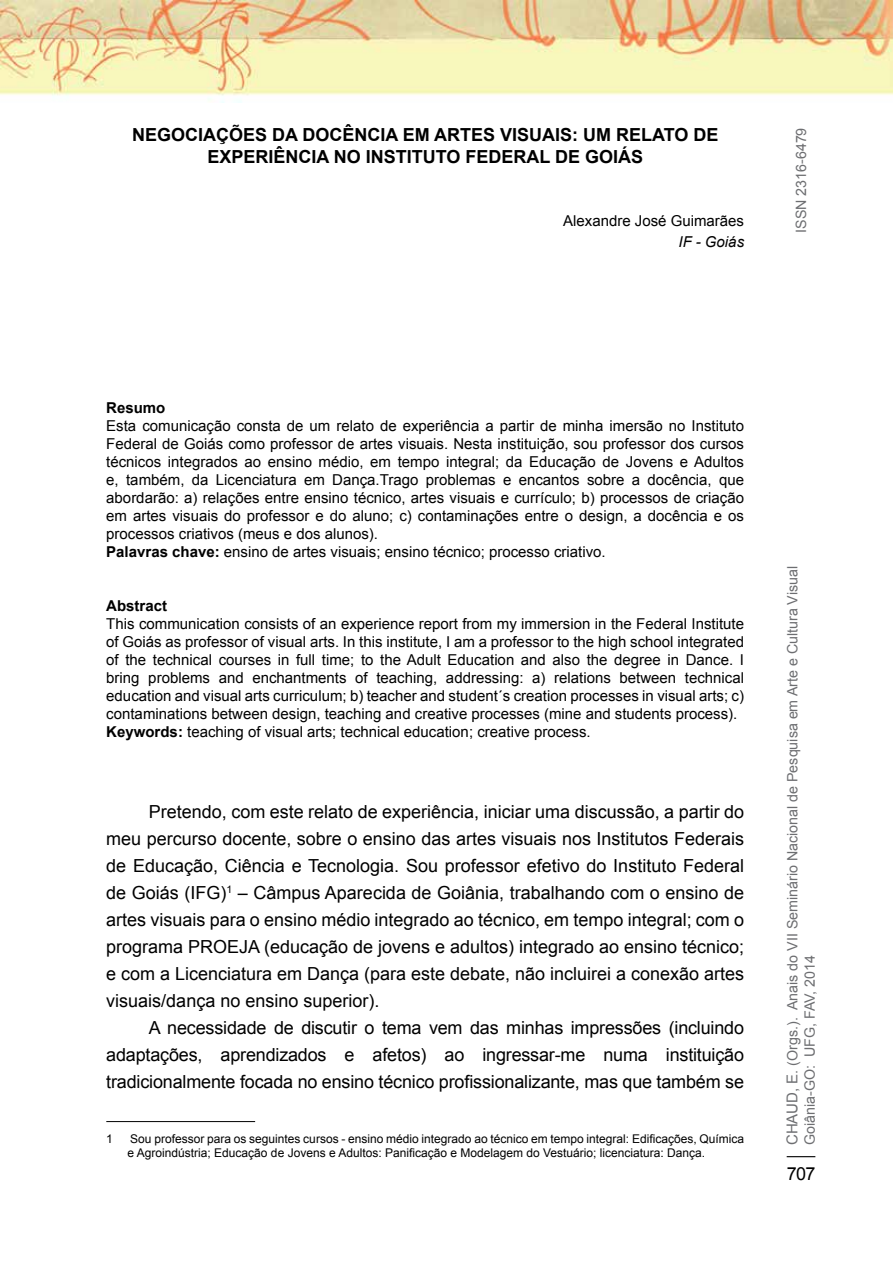
<style>
.page{position:relative;width:893px;height:1263px;background:#fff}
.page>*{position:absolute;margin:0;border:0;box-sizing:border-box;transform-origin:0 0}
.t1{font:18px/27px "Arial";letter-spacing:-.01em;color:#000;text-align:justify}
.t2{font:700 18px/21.6px "Arial";color:#000;text-align:center}
.t3{font:15px/18px "Arial";color:#000}
.t4{font:700 15px "Arial";color:#000}
.t5{font:italic 15px "Arial";color:#000}
.t6{font:14.25px/17.1px "Arial";color:#6d6e71}
.t7{font:12px/14.4px "Arial";color:#000}
.s1{font-weight:700}
.s2{font-size:15px}
</style>
<div class="page">
<svg style="left:787px;top:1156px;width:28px;height:1px"></svg>
<img style="left:0;top:0;width:893px;height:102px">
<hr style="left:106px;top:1121px;width:149px;height:1px;background:#000">
<p class="t2" style="left:132px;top:125px;width:588px">NEGOCIAÇÕES DA DOCÊNCIA EM ARTES VISUAIS: UM RELATO DE<br>EXPERIÊNCIA NO INSTITUTO FEDERAL DE GOIÁS</p>
<p class="t3" style="left:563px;top:212px;width:182px">Alexandre José Guimarães</p>
<p class="t5" style="left:679px;top:232px;width:67px">IF - Goiás</p>
<p class="t6" style="left:793px;top:233px;width:107px;rotate:-90deg">ISSN 2316-6479</p>
<p class="t4" style="left:106px;top:398px;width:61px">Resumo</p>
<p class="t3" style="left:106px;top:417px;width:639px">Esta comunicação consta de um relato de experiência a partir de minha imersão no Instituto Federal de Goiás como professor de artes visuais. Nesta instituição, sou professor dos cursos técnicos integrados ao ensino médio, em tempo integral; da Educação de Jovens e Adultos e, também, da Licenciatura em Dança.Trago problemas e encantos sobre a docência, que abordarão: a) relações entre ensino técnico, artes visuais e currículo; b) processos de criação em artes visuais do professor e do aluno; c) contaminações entre o design, a docência e os processos criativos (meus e dos alunos).<br><span class="s1">Palavras chave:</span> ensino de artes visuais; ensino técnico; processo criativo.</p>
<p class="t4" style="left:106px;top:596px;width:62px">Abstract</p>
<p class="t3" style="left:106px;top:615px;width:639px">This communication consists of an experience report from my immersion in the Federal Institute of Goiás as professor of visual arts. In this institute, I am a professor to the high school integrated of the technical courses in full time; to the Adult Education and also the degree in Dance. I bring problems and enchantments of teaching, addressing: a) relations between technical education and visual arts curriculum; b) teacher and student´s creation processes in visual arts; c) contaminations between design, teaching and creative processes (mine and students process).<br><span class="s1">Keywords:</span> teaching of visual arts; technical education; creative process.</p>
<p class="t1" style="left:106px;top:798px;width:639px;text-indent:43px">Pretendo, com este relato de experiência, iniciar uma discussão, a partir do meu percurso docente, sobre o ensino das artes visuais nos Institutos Federais de Educação, Ciência e Tecnologia. Sou professor efetivo do Instituto Federal de Goiás (IFG)<sup>1</sup> – Câmpus Aparecida de Goiânia, trabalhando com o ensino de artes visuais para o ensino médio integrado ao técnico, em tempo integral; com o programa PROEJA (educação de jovens e adultos) integrado ao ensino técnico; e com a Licenciatura em Dança (para este debate, não incluirei a conexão artes visuais/dança no ensino superior).</p>
<p class="t1" style="left:106px;top:1014px;width:639px;text-indent:43px">A necessidade de discutir o tema vem das minhas impressões (incluindo adaptações, aprendizados e afetos) ao ingressar-me numa instituição tradicionalmente focada no ensino técnico profissionalizante, mas que também se</p>
<p class="t7" style="left:106px;top:1131px;width:8px">1</p>
<p class="t7" style="left:128px;top:1131px;width:618px">Sou professor para os seguintes cursos - ensino médio integrado ao técnico em tempo integral: Edificações, Química e Agroindústria; Educação de Jovens e Adultos: Panificação e Modelagem do Vestuário; licenciatura: Dança.</p>
<p class="t6" style="left:784px;top:1145px;width:581px;rotate:-90deg"><span class="s2">Chaud, E</span>. (Orgs.). Anais do VII Seminário Nacional de Pesquisa em Arte e Cultura Visual<br>Goiânia-GO: U FG, FAV, 2014</p>
<p class="t1" style="left:787px;top:1160px;width:30px">707</p>
</div>
